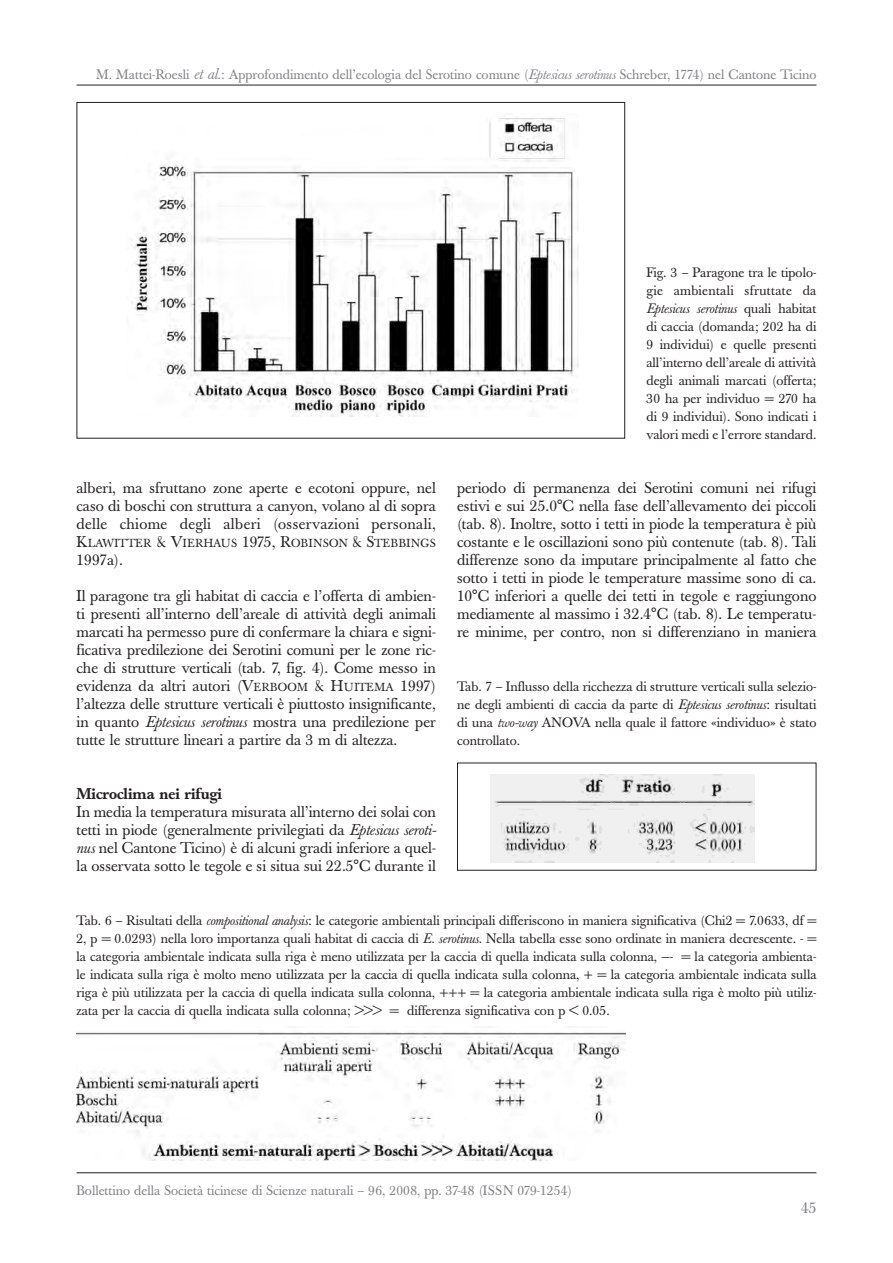
<style>
.page{position:relative;width:893px;height:1263px;background:#fff}
.page>*{position:absolute;margin:0;border:0;box-sizing:border-box;transform-origin:0 0}
.t1{font:15.45px/18px "Baskerville";color:#231f20;text-align:justify}
.t2{font:500 15.45px "Baskerville";color:#231f20}
.t3{font:15.45px "Baskerville";color:#808285}
.t4{font:13.5px/18px "Baskerville";color:#231f20;text-align:justify}
.t5{font:13.5px "Baskerville";color:#808285}
.t6{font:11.55px "Baskerville";letter-spacing:.02em;color:#231f20}
.s1{font-style:italic;font-size:15.45px}
.s2{font-style:italic}
.s3{font-size:15.45px}
.s4{font-size:11.55px}
</style>
<div class="page">
<hr style="left:77px;top:1172px;width:739px;height:1px;background:#231f20">
<hr style="left:77px;top:85px;width:739px;height:1px;background:#231f20">
<img style="left:131px;top:113px;width:447px;height:304px">
<img style="left:77px;top:1032px;width:548px;height:128px">
<img style="left:490px;top:775px;width:264px;height:88px">
<div style="left:457px;top:763px;width:359px;height:108px;border:1px solid #231f20"></div>
<p class="t5" style="left:96px;top:69px;width:722px">M. Mattei-Roesli <span class="s1">et al</span>.: Approfondimento dell’ecologia del Serotino comune (<span class="s2">Eptesicus serotinus</span> Schreber, 1774) nel Cantone Ticino</p>
<p class="t1" style="left:77px;top:480px;width:361px">alberi, ma sfruttano zone aperte e ecotoni oppure, nel caso di boschi con struttura a canyon, volano al di sopra delle chiome degli alberi (osservazioni personali,</p>
<p class="t6" style="left:77px;top:538px;width:361px"><span class="s3">K</span>LAWITTER <span class="s3">&amp; V</span>IERHAUS <span class="s3">1975, R</span>OBINSON <span class="s3">&amp; S</span>TEBBINGS</p>
<p class="t1" style="left:77px;top:552px;width:48px">1997a).</p>
<p class="t1" style="left:77px;top:588px;width:361px">Il paragone tra gli habitat di caccia e l’offerta di ambien&shy;ti presenti all’interno dell’areale di attività degli animali marcati ha permesso pure di confermare la chiara e signi&shy;ficativa predilezione dei Serotini comuni per le zone ric&shy;che di strutture verticali (tab. 7, fig. 4). Come messo in evidenza da altri autori (V<span class="s4">ERBOOM</span> &amp; H<span class="s4">UITEMA</span> 1997) l’altezza delle strutture verticali è piuttosto insignificante, in quanto <span class="s2">Eptesicus serotinus</span> mostra una predilezione per tutte le strutture lineari a partire da 3 m di altezza.</p>
<p class="t2" style="left:77px;top:788px;width:147px">Microclima nei rifugi</p>
<p class="t1" style="left:77px;top:804px;width:361px">In media la temperatura misurata all’interno dei solai con tetti in piode (generalmente privilegiati da <span class="s2">Eptesicus seroti&shy;nus</span> nel Cantone Ticino) è di alcuni gradi inferiore a quel&shy;la osservata sotto le tegole e si situa sui 22.5°C durante il</p>
<p class="t4" style="left:646px;top:265px;width:172px">Fig. 3 – Paragone tra le tipolo&shy;gie ambientali sfruttate da <span class="s2">Eptesicus serotinus</span> quali habitat di caccia (domanda; 202 ha di 9 individui) e quelle presenti all’interno dell’areale di attività degli animali marcati (offerta; 30 ha per individuo = 270 ha di 9 individui). Sono indicati i valori medi e l’errore standard.</p>
<p class="t1" style="left:457px;top:480px;width:361px">periodo di permanenza dei Serotini comuni nei rifugi estivi e sui 25.0°C nella fase dell’allevamento dei piccoli (tab. 8). Inoltre, sotto i tetti in piode la temperatura è più costante e le oscillazioni sono più contenute (tab. 8). Tali differenze sono da imputare principalmente al fatto che sotto i tetti in piode le temperature massime sono di ca.<br>10°C inferiori a quelle dei tetti in tegole e raggiungono mediamente al massimo i 32.4°C (tab. 8). Le temperatu&shy;re minime, per contro, non si differenziano in maniera</p>
<p class="t4" style="left:457px;top:679px;width:361px">Tab. 7 – Influsso della ricchezza di strutture verticali sulla selezio&shy;ne degli ambienti di caccia da parte di <span class="s2">Eptesicus serotinus</span>: risultati di una <span class="s2">two-way</span> ANOVA nella quale il fattore «individuo» è stato controllato.</p>
<p class="t4" style="left:77px;top:913px;width:741px">Tab. 6 – Risultati della <span class="s2">compositional analysis</span>: le categorie ambientali principali differiscono in maniera significativa (Chi2 = 7.0633, df = 2, p = 0.0293) nella loro importanza quali habitat di caccia di <span class="s2">E. serotinus</span>. Nella tabella esse sono ordinate in maniera decrescente. - = la categoria ambientale indicata sulla riga è meno utilizzata per la caccia di quella indicata sulla colonna, —- = la categoria ambienta&shy;le indicata sulla riga è molto meno utilizzata per la caccia di quella indicata sulla colonna, + = la categoria ambientale indicata sulla riga è più utilizzata per la caccia di quella indicata sulla colonna, +++ = la categoria ambientale indicata sulla riga è molto più utiliz&shy;zata per la caccia di quella indicata sulla colonna; &gt;&gt;&gt; = differenza significativa con p &lt; 0.05.</p>
<p class="t5" style="left:77px;top:1185px;width:497px">Bollettino della Società ticinese di Scienze naturali – 96, 2008, pp. 37-48 (ISSN 079-1254)</p>
<p class="t3" style="left:801px;top:1202px;width:17px">45</p>
</div>
